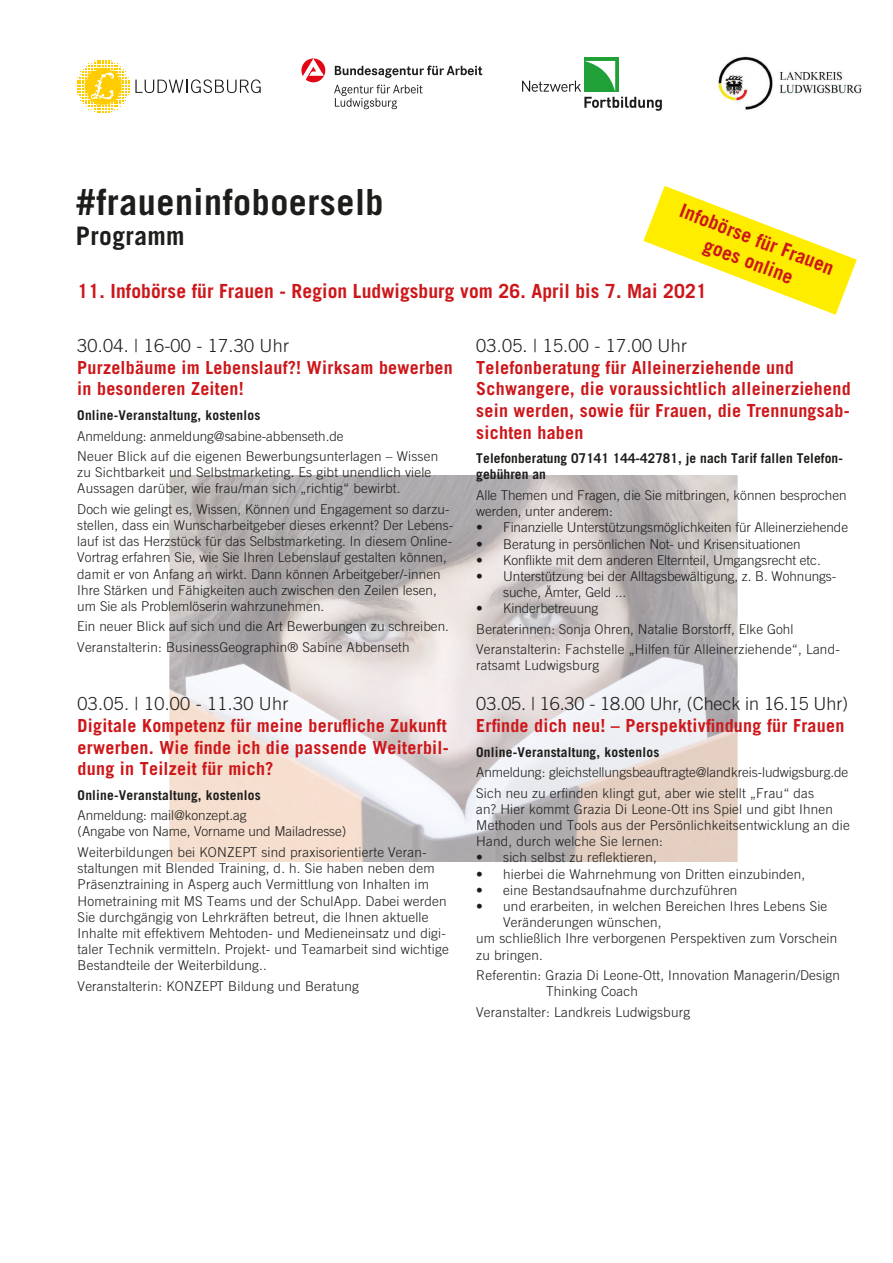
<style>
.page{position:relative;width:893px;height:1263px;background:#fff}
.page>*{position:absolute;margin:0;border:0;box-sizing:border-box;transform-origin:0 0}
.t1{font:700 36px "Ludwigsburg Trade Gothic";color:#1d1d1b}
.t2{font:700 25.5px "Ludwigsburg Trade Gothic";color:#1d1d1b}
.t3{font:700 19.5px/23.4px "Ludwigsburg Trade Gothic";letter-spacing:-.01em;color:#cd171a;text-align:center}
.t4{font:700 18px/21.6px "Ludwigsburg Trade Gothic";color:#cd171a}
.t5{font:300 18px "Ludwigsburg Trade Gothic";color:#1d1d1b}
.t6{font:300 18px "Ludwigsburg Trade Gothic";letter-spacing:-.02em;color:#1d1d1b}
.t7{font:300 13.5px/16.2px "Ludwigsburg Trade Gothic";color:#1d1d1b}
.t8{font:300 13.5px/16.2px "Ludwigsburg Trade Gothic";letter-spacing:-.02em;color:#1d1d1b}
.t9{font:700 13.5px/16.2px "Ludwigsburg Trade Gothic";color:#1d1d1b}
</style>
<div class="page">
<img style="left:170px;top:475px;width:567px;height:386px">
<div style="left:584px;top:57px;width:35px;height:35px;background:#1fa138"></div>
<svg style="left:522px;top:61px;width:140px;height:50px"></svg>
<svg style="left:334px;top:85px;width:89px;height:24px"></svg>
<svg style="left:335px;top:66px;width:147px;height:12px"></svg>
<svg style="left:301px;top:58px;width:24px;height:24px"></svg>
<img style="left:717px;top:56px;width:145px;height:54px">
<svg style="left:77px;top:60px;width:52px;height:52px"></svg>
<svg style="left:135px;top:79px;width:126px;height:14px"></svg>
<svg style="left:643px;top:186px;width:214px;height:129px"></svg>
<h1 class="t1" style="left:76px;top:180px;width:310px">#fraueninfoboerselb</h1>
<h2 class="t2" style="left:76px;top:220px;width:111px">Programm</h2>
<h3 class="t3" style="left:78px;top:279px;width:631px">11. Infobörse für Frauen - Region Ludwigsburg vom 26. April bis 7. Mai 2021</h3>
<h3 class="t3" style="left:685px;top:199px;width:165px;rotate:21deg">Infobörse für Frauen goes online</h3>
<h3 class="t5" style="left:77px;top:335px;width:214px">30.04. | 16-00 - 17.30 Uhr</h3>
<h3 class="t4" style="left:77px;top:356px;width:377px">Purzelbäume im Lebenslauf?! Wirksam bewerben in besonderen Zeiten!</h3>
<p class="t9" style="left:77px;top:407px;width:185px">Online-Veranstaltung, kostenlos</p>
<p class="t7" style="left:77px;top:425px;width:363px;line-height:20.4px">Anmeldung: anmeldung@sabine-abbenseth.de<br>Neuer Blick auf die eigenen Bewerbungsunterlagen – Wissen</p>
<p class="t7" style="left:77px;top:464px;width:356px">zu Sichtbarkeit und Selbstmarketing. Es gibt unendlich viele<br>Aussagen darüber, wie frau/man sich „richtig“ bewirbt.</p>
<p class="t7" style="left:77px;top:501px;width:378px">Doch wie gelingt es, Wissen, Können und Engagement so darzu&shy;stellen, dass ein Wunscharbeitgeber dieses erkennt? Der Lebens&shy;lauf ist das Herzstück für das Selbstmarketing. In diesem Online-Vortrag erfahren Sie, wie Sie Ihren Lebenslauf gestalten können, damit er von Anfang an wirkt. Dann können Arbeitgeber/-innen Ihre Stärken und Fähigkeiten auch zwischen den Zeilen lesen, um Sie als Problemlöserin wahrzunehmen.</p>
<p class="t7" style="left:77px;top:616px;width:373px;line-height:20.4px">Ein neuer Blick auf sich und die Art Bewerbungen zu schreiben.<br>Veranstalterin: BusinessGeographin® Sabine Abbenseth</p>
<h3 class="t5" style="left:78px;top:693px;width:213px">03.05. | 10.00 - 11.30 Uhr</h3>
<h3 class="t4" style="left:78px;top:714px;width:373px;text-align:justify">Digitale Kompetenz für meine berufliche Zukunft erwerben. Wie finde ich die passende Weiterbil&shy;dung in Teilzeit für mich?</h3>
<p class="t9" style="left:78px;top:787px;width:185px">Online-Veranstaltung, kostenlos</p>
<p class="t8" style="left:78px;top:807px;width:270px">Anmeldung: mail@konzept.ag<br>(Angabe von Name, Vorname und Mailadresse)</p>
<p class="t7" style="left:78px;top:844px;width:373px">Weiterbildungen bei KONZEPT sind praxisorientierte Veran&shy;staltungen mit Blended Training, d. h. Sie haben neben dem Präsenztraining in Asperg auch Vermittlung von Inhalten im Hometraining mit MS Teams und der SchulApp. Dabei werden Sie durchgängig von Lehrkräften betreut, die Ihnen aktuelle Inhalte mit effektivem Mehtoden- und Medieneinsatz und digi&shy;taler Technik vermitteln. Projekt- und Teamarbeit sind wichtige Bestandteile der Weiterbildung..</p>
<p class="t7" style="left:78px;top:978px;width:283px">Veranstalterin: KONZEPT Bildung und Beratung</p>
<h3 class="t5" style="left:476px;top:335px;width:213px">03.05. | 15.00 - 17.00 Uhr</h3>
<h3 class="t4" style="left:476px;top:356px;width:376px">Telefonberatung für Alleinerziehende und Schwangere, die voraussichtlich alleinerziehend sein werden, sowie für Frauen, die Trennungsab&shy;sichten haben</h3>
<p class="t9" style="left:476px;top:450px;width:368px">Telefonberatung 07141 144-42781, je nach Tarif fallen Telefon&shy;gebühren an</p>
<p class="t8" style="left:476px;top:487px;width:372px">Alle Themen und Fragen, die Sie mitbringen, können besprochen werden, unter anderem:</p>
<p class="t8" style="left:476px;top:519px;width:373px">• Finanzielle Unterstützungsmöglichkeiten für Alleinerziehende</p>
<p class="t8" style="left:476px;top:535px;width:326px">• Beratung in persönlichen Not- und Krisensituationen</p>
<p class="t8" style="left:476px;top:552px;width:346px">• Konflikte mit dem anderen Elternteil, Umgangsrecht etc.</p>
<p class="t8" style="left:503px;top:568px;width:335px;text-indent:-27px">• Unterstützung bei der Alltagsbewältigung, z. B. Wohnungs&shy;suche, Ämter, Geld ...</p>
<p class="t7" style="left:476px;top:598px;width:365px;line-height:20.4px">• Kinderbetreuung<br>Beraterinnen: Sonja Ohren, Natalie Borstorff, Elke Gohl<br>Veranstalterin: Fachstelle „Hilfen für Alleinerziehende“, Land-</p>
<p class="t7" style="left:476px;top:657px;width:125px">ratsamt Ludwigsburg</p>
<h3 class="t6" style="left:476px;top:693px;width:374px">03.05. | 16.30 - 18.00 Uhr, (Check in 16.15 Uhr)</h3>
<h3 class="t4" style="left:476px;top:714px;width:370px">Erfinde dich neu! – Perspektivfindung für Frauen</h3>
<p class="t9" style="left:476px;top:743px;width:185px">Online-Veranstaltung, kostenlos</p>
<p class="t8" style="left:476px;top:762px;width:374px;line-height:20.4px">Anmeldung: gleichstellungsbeauftragte@landkreis-ludwigsburg.de<br>Sich neu zu erfinden klingt gut, aber wie stellt „Frau“ das</p>
<p class="t7" style="left:476px;top:801px;width:375px">an? Hier kommt Grazia Di Leone-Ott ins Spiel und gibt Ihnen<br>Methoden und Tools aus der Persönlichkeitsentwicklung an die<br>Hand, durch welche Sie lernen:</p>
<p class="t7" style="left:476px;top:849px;width:182px">• sich selbst zu reflektieren,</p>
<p class="t7" style="left:476px;top:865px;width:331px">• hierbei die Wahrnehmung von Dritten einzubinden,</p>
<p class="t7" style="left:476px;top:882px;width:263px">• eine Bestandsaufnahme durchzuführen</p>
<p class="t7" style="left:476px;top:898px;width:353px">• und erarbeiten, in welchen Bereichen Ihres Lebens Sie</p>
<p class="t7" style="left:503px;top:914px;width:160px">Veränderungen wünschen,</p>
<p class="t7" style="left:476px;top:930px;width:363px">um schließlich Ihre verborgenen Perspektiven zum Vorschein</p>
<p class="t7" style="left:476px;top:946px;width:68px">zu bringen.</p>
<p class="t7" style="left:546px;top:967px;width:296px;text-indent:-70px">Referentin: Grazia Di Leone-Ott, Innovation Managerin/Design<br>Thinking Coach</p>
<p class="t7" style="left:476px;top:1003px;width:216px">Veranstalter: Landkreis Ludwigsburg</p>
</div>
